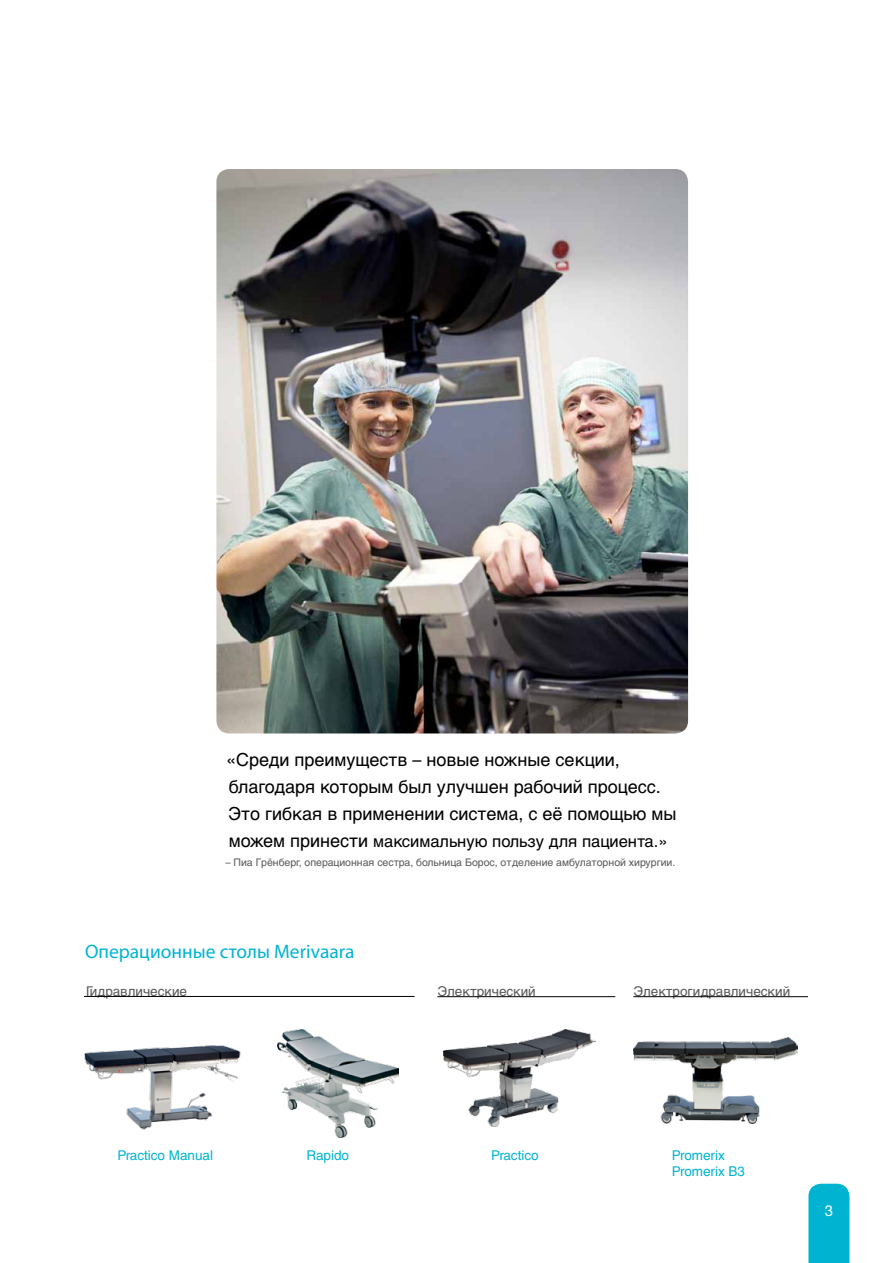
<style>
.page{position:relative;width:893px;height:1263px;background:#fff}
.page>*{position:absolute;margin:0;border:0;box-sizing:border-box;transform-origin:0 0}
.t1{font:19.5px "Myriad Pro";color:#00b4d1}
.t2{font:18px/27px "Helvetica Cyr Upright";color:#000}
.t3{font:16.5px "Helvetica Cyr Upright";color:#000}
.t4{font:15px "Helvetica Neue LT Pro";color:#fff}
.t5{font:13.5px "Helvetica Cyr Upright";color:#58595b}
.t6{font:13.5px/16.5px "Helvetica Cyr Upright";color:#00b4d1}
.t7{font:10.5px "Helvetica Cyr Upright";color:#58595b}
.s1{font-size:18px}
</style>
<div class="page">
<div style="left:808px;top:1184px;width:41px;height:79px;background:#00b4d1"></div>
<img style="left:216px;top:169px;width:472px;height:564px">
<img style="left:277px;top:1030px;width:121px;height:107px">
<img style="left:443px;top:1029px;width:153px;height:97px">
<img style="left:633px;top:1037px;width:165px;height:86px">
<hr style="left:84px;top:996px;width:331px;height:1px;background:#000">
<hr style="left:437px;top:996px;width:178px;height:1px;background:#000">
<hr style="left:633px;top:996px;width:175px;height:1px;background:#000">
<img style="left:84px;top:1045px;width:157px;height:85px">
<p class="t2" style="left:226px;top:746px;width:452px">«Среди преимуществ – новые ножные секции, благодаря которым был улучшен рабочий процесс.<br>Это гибкая в применении система, с её помощью мы</p>
<p class="t3" style="left:229px;top:832px;width:440px"><span class="s1">можем принести</span> максимальную пользу для пациента.»</p>
<p class="t7" style="left:225px;top:857px;width:451px">– Пиа Грёнберг, операционная сестра, больница Борос, отделение амбулаторной хирургии.</p>
<p class="t1" style="left:85px;top:940px;width:271px">Операционные столы Merivaara</p>
<p class="t5" style="left:86px;top:983px;width:102px">Гидравлические</p>
<p class="t5" style="left:437px;top:983px;width:100px">Электрический</p>
<p class="t5" style="left:633px;top:983px;width:158px">Электрогидравлический</p>
<p class="t6" style="left:118px;top:1147px;width:97px">Practico Manual</p>
<p class="t6" style="left:306px;top:1147px;width:44px">Rapido</p>
<p class="t6" style="left:491px;top:1147px;width:49px">Practico</p>
<p class="t6" style="left:672px;top:1147px;width:75px">Promerix<br>Promerix B3</p>
<p class="t4" style="left:825px;top:1202px;width:10px">3</p>
</div>
